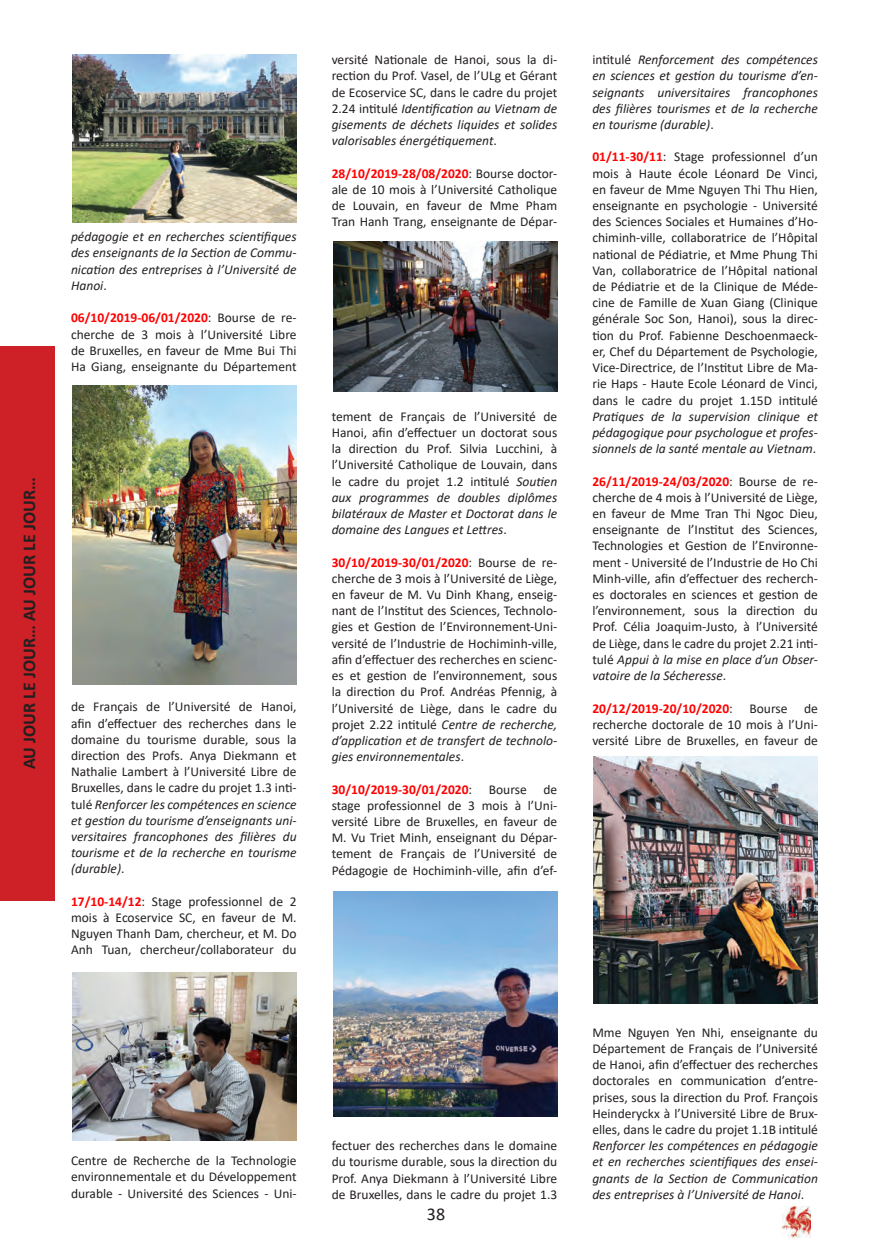
<style>
.page{position:relative;width:872px;height:1255px;background:#fff}
.page>*{position:absolute;margin:0;border:0;box-sizing:border-box;transform-origin:0 0}
.t1{font:700 18px "Calibri";color:#231f20}
.t2{font:18px "Calibri";color:#231f20}
.t3{font:13.5px/16.2px "Calibri";color:#231f20;text-align:justify}
.t4{font:italic 13.5px/16.2px "Calibri";color:#231f20;text-align:justify}
.s1{font-style:normal}
.s2{font-weight:700;color:#f00}
.s3{font-style:italic}
</style>
<div class="page">
<img style="left:782px;top:1206px;width:28px;height:31px">
<div style="left:0;top:346px;width:54px;height:554px;background:#cd2027"></div>
<hr style="left:871px;top:336px;width:1px;height:588px;background:#cd2027">
<img style="left:72px;top:54px;width:225px;height:168px">
<img style="left:72px;top:385px;width:225px;height:299px">
<img style="left:72px;top:972px;width:225px;height:168px">
<img style="left:333px;top:242px;width:224px;height:149px">
<img style="left:333px;top:892px;width:224px;height:224px">
<img style="left:593px;top:756px;width:224px;height:247px">
<p class="t1" style="left:16px;top:769px;width:293px;rotate:-90deg">AU JOUR LE JOUR… AU JOUR LE JOUR…</p>
<p class="t4" style="left:71px;top:228px;width:227px">pédagogie et en recherches scientifiques des enseignants de la Section de Commu&shy;nication des entreprises à l’Université de Hanoi<span class="s1">.</span></p>
<p class="t3" style="left:71px;top:309px;width:227px"><span class="s2">06/10/2019-06/01/2020</span>: Bourse de re&shy;cherche de 3 mois à l’Université Libre de Bruxelles, en faveur de Mme Bui Thi Ha Giang, enseignante du Département</p>
<p class="t3" style="left:71px;top:698px;width:227px">de Français de l’Université de Hanoi, afin d’effectuer des recherches dans le domaine du tourisme durable, sous la direction des Profs. Anya Diekmann et Nathalie Lambert à l’Université Libre de Bruxelles, dans le cadre du projet 1.3 inti&shy;tulé <span class="s3">Renforcer les compétences en science et gestion du tourisme d’enseignants uni&shy;versitaires francophones des filières du tourisme et de la recherche en tourisme (durable)</span>.</p>
<p class="t3" style="left:71px;top:892px;width:227px"><span class="s2">17/10-14/12</span>: Stage professionnel de 2 mois à Ecoservice SC, en faveur de M.<br>Nguyen Thanh Dam, chercheur, et M. Do Anh Tuan, chercheur/collaborateur du</p>
<p class="t3" style="left:71px;top:1152px;width:227px">Centre de Recherche de la Technologie environnementale et du Développement durable - Université des Sciences - Uni-</p>
<p class="t3" style="left:332px;top:51px;width:227px">versité Nationale de Hanoi, sous la di&shy;rection du Prof. Vasel, de l’ULg et Gérant de Ecoservice SC, dans le cadre du projet 2.24 intitulé <span class="s3">Identification au Vietnam de gisements de déchets liquides et solides valorisables énergétiquement</span>.</p>
<p class="t3" style="left:332px;top:165px;width:227px"><span class="s2">28/10/2019-28/08/2020</span>: Bourse doctor&shy;ale de 10 mois à l’Université Catholique de Louvain, en faveur de Mme Pham Tran Hanh Trang, enseignante de Dépar-</p>
<p class="t3" style="left:332px;top:408px;width:227px">tement de Français de l’Université de Hanoi, afin d’effectuer un doctorat sous la direction du Prof. Silvia Lucchini, à l’Université Catholique de Louvain, dans le cadre du projet 1.2 intitulé <span class="s3">Soutien aux programmes de doubles diplômes bilatéraux de Master et Doctorat dans le domaine des Langues et Lettres</span>.</p>
<p class="t3" style="left:332px;top:553px;width:227px"><span class="s2">30/10/2019-30/01/2020</span>: Bourse de re&shy;cherche de 3 mois à l’Université de Liège, en faveur de M. Vu Dinh Khang, enseig&shy;nant de l’Institut des Sciences, Technolo&shy;gies et Gestion de l’Environnement-Uni&shy;versité de l’Industrie de Hochiminh-ville, afin d’effectuer des recherches en scienc&shy;es et gestion de l’environnement, sous la direction du Prof. Andréas Pfennig, à l’Université de Liège, dans le cadre du projet 2.22 intitulé <span class="s3">Centre de recherche, d’application et de transfert de technolo&shy;gies environnementales</span>.</p>
<p class="t3" style="left:332px;top:780px;width:227px"><span class="s2">30/10/2019-30/01/2020</span>: Bourse de stage professionnel de 3 mois à l’Uni&shy;versité Libre de Bruxelles, en faveur de M. Vu Triet Minh, enseignant du Dépar&shy;tement de Français de l’Université de Pédagogie de Hochiminh-ville, afin d’ef-</p>
<p class="t4" style="left:592px;top:51px;width:227px"><span class="s1">intitulé</span> Renforcement des compétences en sciences et gestion du tourisme d’en&shy;seignants universitaires francophones des filières tourismes et de la recherche en tourisme (durable)<span class="s1">.</span></p>
<p class="t3" style="left:592px;top:148px;width:227px"><span class="s2">01/11-30/11</span>: Stage professionnel d’un mois à Haute école Léonard De Vinci, en faveur de Mme Nguyen Thi Thu Hien, enseignante en psychologie - Université des Sciences Sociales et Humaines d’Ho&shy;chiminh-ville, collaboratrice de l’Hôpital national de Pédiatrie, et Mme Phung Thi Van, collaboratrice de l’Hôpital national de Pédiatrie et de la Clinique de Méde&shy;cine de Famille de Xuan Giang (Clinique générale Soc Son, Hanoi), sous la direc&shy;tion du Prof. Fabienne Deschoenmaeck&shy;er, Chef du Département de Psychologie, Vice-Directrice, de l’Institut Libre de Ma&shy;rie Haps - Haute Ecole Léonard de Vinci, dans le cadre du projet 1.15D intitulé <span class="s3">Pratiques de la supervision clinique et pédagogique pour psychologue et profes&shy;sionnels de la santé mentale au Vietnam</span>.</p>
<p class="t3" style="left:592px;top:472px;width:227px"><span class="s2">26/11/2019-24/03/2020</span>: Bourse de re&shy;cherche de 4 mois à l’Université de Liège, en faveur de Mme Tran Thi Ngoc Dieu, enseignante de l’Institut des Sciences, Technologies et Gestion de l’Environne&shy;ment - Université de l’Industrie de Ho Chi Minh-ville, afin d’effectuer des recherch&shy;es doctorales en sciences et gestion de l’environnement, sous la direction du Prof. Célia Joaquim-Justo, à l’Université de Liège, dans le cadre du projet 2.21 inti&shy;tulé <span class="s3">Appui à la mise en place d’un Obser&shy;vatoire de la Sécheresse</span>.</p>
<p class="t3" style="left:592px;top:699px;width:227px"><span class="s2">20/12/2019-20/10/2020</span>: Bourse de recherche doctorale de 10 mois à l’Uni&shy;versité Libre de Bruxelles, en faveur de</p>
<p class="t3" style="left:332px;top:1137px;width:227px">fectuer des recherches dans le domaine du tourisme durable, sous la direction du Prof. Anya Diekmann à l’Université Libre de Bruxelles, dans le cadre du projet 1.3</p>
<h1 class="t2" style="left:427px;top:1201px;width:20px">38</h1>
<p class="t3" style="left:592px;top:1023px;width:227px">Mme Nguyen Yen Nhi, enseignante du Département de Français de l’Université de Hanoi, afin d’effectuer des recherches doctorales en communication d’entre&shy;prises, sous la direction du Prof. François Heinderyckx à l’Université Libre de Brux&shy;elles, dans le cadre du projet 1.1B intitulé <span class="s3">Renforcer les compétences en pédagogie et en recherches scientifiques des ensei&shy;gnants de la Section de Communication des entreprises à l’Université de Hanoi</span>.</p>
</div>
